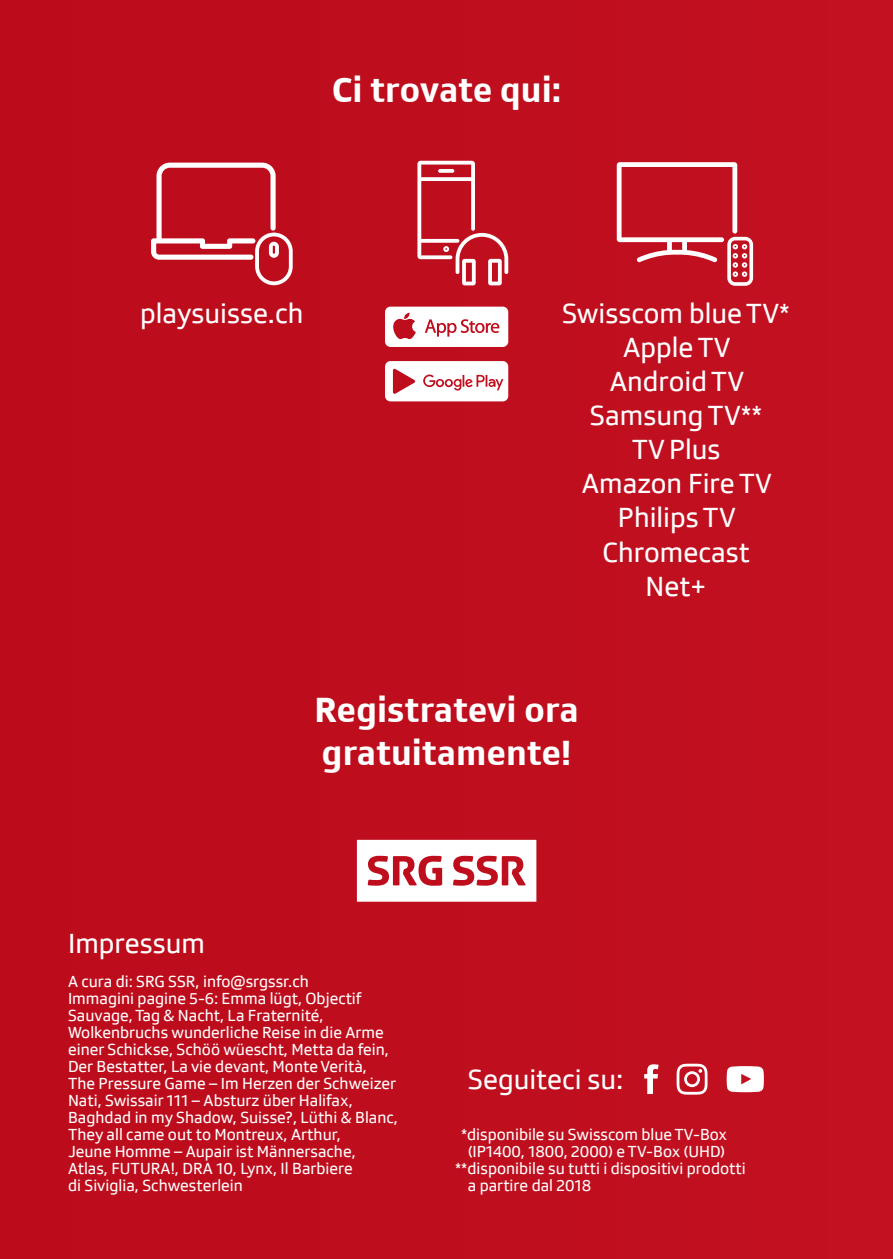
<style>
.page{position:relative;width:893px;height:1259px;background:#be0d1d}
.page>*{position:absolute;margin:0;border:0;box-sizing:border-box;transform-origin:0 0}
.t1{font:700 36px/43.2px "SRGSSR Type Text";color:#fff}
.t2{font:28.5px/33.9px "SRGSSR Type Text";color:#fff;text-align:center}
.t3{font:16.5px/17.1px "SRGSSR Type Text";color:#fff}
</style>
<div class="page">
<svg style="left:726px;top:1066px;width:38px;height:26px"></svg>
<svg style="left:677px;top:1063px;width:30px;height:31px"></svg>
<svg style="left:644px;top:1064px;width:15px;height:30px"></svg>
<svg style="left:385px;top:307px;width:123px;height:40px;background:#f4d8da"></svg>
<svg style="left:385px;top:361px;width:123px;height:40px;background:#f5dbdd"></svg>
<svg style="left:357px;top:840px;width:179px;height:61px"></svg>
<svg style="left:151px;top:163px;width:142px;height:122px"></svg>
<svg style="left:417px;top:161px;width:91px;height:124px"></svg>
<svg style="left:617px;top:162px;width:136px;height:124px"></svg>
<h1 class="t1" style="left:332px;top:68px;width:231px">Ci trovate qui:</h1>
<h2 class="t2" style="left:140px;top:296px;width:165px">playsuisse.ch</h2>
<h2 class="t2" style="left:562px;top:296px;width:229px">Swisscom blue TV*<br>Apple TV<br>Android TV<br>Samsung TV**<br>TV Plus<br>Amazon Fire TV<br>Philips TV<br>Chromecast<br>Net+</h2>
<h2 class="t2" style="left:68px;top:926px;width:139px">Impressum</h2>
<h1 class="t1" style="left:314px;top:687px;width:265px">Registratevi ora gratuitamente!</h1>
<p class="t3" style="left:68px;top:972px;width:331px">A cura di: SRG SSR, info@srgssr.ch<br>Immagini pagine 5-6: Emma lügt, Objectif Sauvage, Tag &amp; Nacht, La Fraternité, Wolkenbruchs wunderliche Reise in die Arme einer Schickse, Schöö wüescht, Metta da fein, Der Bestatter, La vie devant, Monte Verità, The Pressure Game – Im Herzen der Schweizer Nati, Swissair 111 – Absturz über Halifax, Baghdad in my Shadow, Suisse?, Lüthi &amp; Blanc, They all came out to Montreux, Arthur,<br>Jeune Homme – Aupair ist Männersache, Atlas, FUTURA!, DRA 10, Lynx, Il Barbiere<br>di Siviglia, Schwesterlein</p>
<h2 class="t2" style="left:468px;top:1062px;width:157px">Seguiteci su:</h2>
<p class="t3" style="left:461px;top:1125px;width:268px">*disponibile su Swisscom blue TV-Box</p>
<p class="t3" style="left:468px;top:1142px;width:259px">(IP1400, 1800, 2000) e TV-Box (UHD)</p>
<p class="t3" style="left:455px;top:1159px;width:292px">**disponibile su tutti i dispositivi prodotti</p>
<p class="t3" style="left:468px;top:1176px;width:125px">a partire dal 2018</p>
</div>
